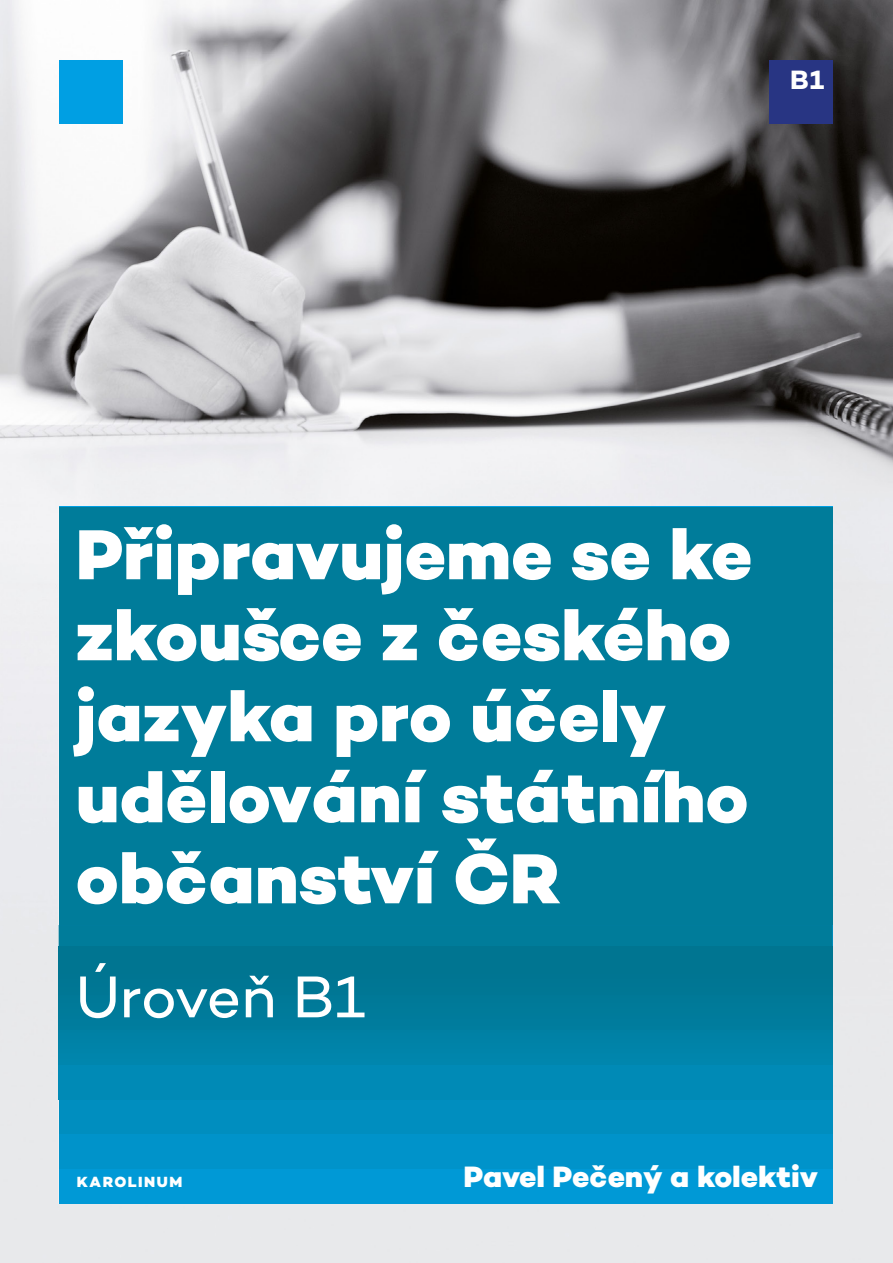
<style>
.page{position:relative;width:893px;height:1263px;background:#fff}
.page>*{position:absolute;margin:0;border:0;box-sizing:border-box;transform-origin:0 0}
.t1{font:800 72px/81px "Campton";color:#fff}
.t2{font:60px "Campton";letter-spacing:-.015em;color:#fff}
.t3{font:800 30px "Campton";letter-spacing:-.005em;color:#fff}
.t4{font:700 27px "Campton";color:#fff}
.t5{font:800 15px "Campton";letter-spacing:.1em;color:#fff}
</style>
<div class="page">
<img style="left:0;top:0;width:893px;height:1263px">
<div style="left:59px;top:507px;width:773px;height:34px;background:#007c9a"></div>
<div style="left:59px;top:541px;width:773px;height:35px;background:#007c9a"></div>
<div style="left:59px;top:576px;width:773px;height:35px;background:#007c9a"></div>
<div style="left:59px;top:611px;width:773px;height:35px;background:#007c9a"></div>
<div style="left:59px;top:646px;width:773px;height:35px;background:#007c9a"></div>
<div style="left:59px;top:681px;width:773px;height:35px;background:#007c9a"></div>
<div style="left:59px;top:716px;width:773px;height:35px;background:#007c9a"></div>
<div style="left:59px;top:751px;width:773px;height:34px;background:#007c9a"></div>
<div style="left:59px;top:785px;width:773px;height:35px;background:#007c9a"></div>
<div style="left:59px;top:820px;width:773px;height:35px;background:#007c9a"></div>
<div style="left:59px;top:855px;width:773px;height:35px;background:#007c9a"></div>
<div style="left:59px;top:890px;width:773px;height:35px;background:#007c9a"></div>
<div style="left:59px;top:1169px;width:773px;height:35px;background:#0099d6"></div>
<div style="left:59px;top:1134px;width:773px;height:35px;background:#0093ca"></div>
<div style="left:59px;top:1099px;width:773px;height:35px;background:#008ebf"></div>
<div style="left:59px;top:925px;width:774px;height:35px;background:#007c9a"></div>
<div style="left:769px;top:60px;width:64px;height:64px;background:#283583"></div>
<div style="left:59px;top:60px;width:63px;height:64px;background:#009fe3"></div>
<div style="left:59px;top:1064px;width:773px;height:35px;background:#008ab6"></div>
<div style="left:59px;top:1030px;width:773px;height:34px;background:#0083a9"></div>
<div style="left:59px;top:995px;width:773px;height:35px;background:#007b9a"></div>
<div style="left:59px;top:960px;width:773px;height:35px;background:#007592"></div>
<div style="left:59px;top:946px;width:773px;height:14px;background:#007591"></div>
<p class="t4" style="left:790px;top:63px;width:35px">B1</p>
<p class="t1" style="left:76px;top:514px;width:678px">Připravujeme se ke zkoušce z českého jazyka pro účely udělování státního občanství ČR</p>
<p class="t2" style="left:76px;top:959px;width:291px">Úroveň B1</p>
<p class="t5" style="left:77px;top:1172px;width:107px">KAROLINUM</p>
<p class="t3" style="left:464px;top:1157px;width:356px">Pavel Pečený a kolektiv</p>
</div>
